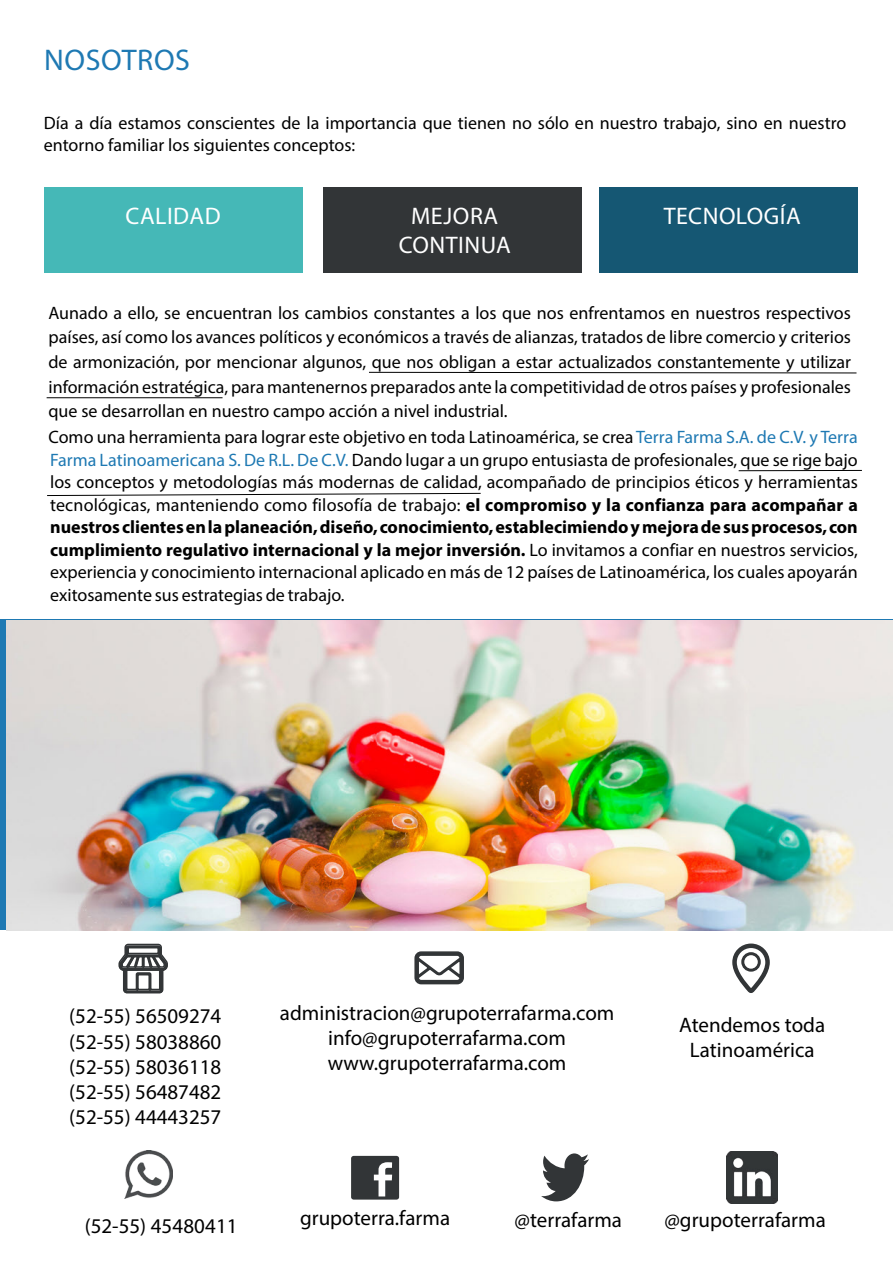
<style>
.page{position:relative;width:893px;height:1263px;background:#fff}
.page>*{position:absolute;margin:0;border:0;box-sizing:border-box;transform-origin:0 0}
.t1{font:30px "Myriad Pro";letter-spacing:.02em;color:#1e79b3}
.t2{font:24px/28.8px "Myriad Pro";letter-spacing:.02em;color:#fff;text-align:center}
.t3{font:21px/25.2px "Myriad Pro";color:#000;text-align:center}
.t4{font:18px/22.5px "Myriad Pro";color:#000}
.s1{color:#1e79b3}
.s2{font-weight:700}
</style>
<div class="page">
<svg style="left:118px;top:943px;width:50px;height:51px"></svg>
<svg style="left:732px;top:943px;width:38px;height:50px"></svg>
<svg style="left:414px;top:951px;width:50px;height:34px"></svg>
<div style="left:44px;top:187px;width:258px;height:86px;background:#45b8b7"></div>
<div style="left:323px;top:187px;width:259px;height:86px;background:#323537"></div>
<div style="left:599px;top:187px;width:259px;height:86px;background:#155773"></div>
<svg style="left:541px;top:1153px;width:48px;height:48px"></svg>
<svg style="left:351px;top:1156px;width:48px;height:43px;background:#525556"></svg>
<img style="left:6px;top:620px;width:887px;height:311px">
<img style="left:124px;top:1151px;width:48px;height:48px">
<img style="left:726px;top:1152px;width:52px;height:51px">
<svg style="left:47px;top:492px;width:434px;height:4px"></svg>
<svg style="left:369px;top:371px;width:488px;height:3px"></svg>
<hr style="left:47px;top:397px;width:176px;height:1px;background:#000">
<hr style="left:739px;top:470px;width:123px;height:1px;background:#000">
<h1 class="t1" style="left:44px;top:47px;width:147px">NOSOTROS</h1>
<p class="t4" style="left:44px;top:114px;width:804px;line-height:21.6px">Día a día estamos conscientes de la importancia que tienen no sólo en nuestro trabajo, sino en nuestro entorno familiar los siguientes conceptos:</p>
<h2 class="t2" style="left:126px;top:204px;width:97px">CALIDAD</h2>
<h2 class="t2" style="left:399px;top:204px;width:113px">MEJORA<br>CONTINUA</h2>
<h2 class="t2" style="left:664px;top:204px;width:139px">TECNOLOGÍA</h2>
<p class="t4" style="left:49px;top:302px;width:811px;line-height:24.9px">Aunado a ello, se encuentran los cambios constantes a los que nos enfrentamos en nuestros respectivos países, así como los avances políticos y económicos a través de alianzas, tratados de libre comercio y criterios de armonización, por mencionar algunos, que nos obligan a estar actualizados constantemente y utilizar información estratégica, para mantenernos preparados ante la competitividad de otros países y profesionales que se desarrollan en nuestro campo acción a nivel industrial.<br>Como una herramienta para lograr este objetivo en toda Latinoamérica, se crea <span class="s1">Terra Farma S.A. de C.V. y Terra</span></p>
<p class="t4" style="left:50px;top:450px;width:809px;text-align:justify"><span class="s1">Farma Latinoamericana S. De R.L. De C.V.</span> Dando lugar a un grupo entusiasta de profesionales, que se rige bajo los conceptos y metodologías más modernas de calidad, acompañado de principios éticos y herramientas tecnológicas, manteniendo como filosofía de trabajo: <span class="s2">el compromiso y la confianza para acompañar a nuestros clientes en la planeación, diseño, conocimiento, establecimiendo y mejora de sus procesos, con cumplimiento regulativo internacional y la mejor inversión.</span> Lo invitamos a confiar en nuestros servicios, experiencia y conocimiento internacional aplicado en más de 12 países de Latinoamérica, los cuales apoyarán exitosamente sus estrategias de trabajo.</p>
<p class="t3" style="left:280px;top:1002px;width:336px">administracion@grupoterrafarma.com info@grupoterrafarma.com www.grupoterrafarma.com</p>
<p class="t3" style="left:69px;top:1005px;width:153px;text-align:justify">(52-55) 56509274 (52-55) 58038860 (52-55) 58036118 (52-55) 56487482 (52-55) 44443257</p>
<p class="t3" style="left:679px;top:1014px;width:148px">Atendemos toda<br>Latinoamérica</p>
<p class="t3" style="left:300px;top:1207px;width:151px">grupoterra.farma</p>
<p class="t3" style="left:85px;top:1215px;width:154px">(52-55) 45480411</p>
<p class="t3" style="left:664px;top:1209px;width:163px">@grupoterrafarma</p>
<p class="t3" style="left:515px;top:1209px;width:109px">@terrafarma</p>
</div>
